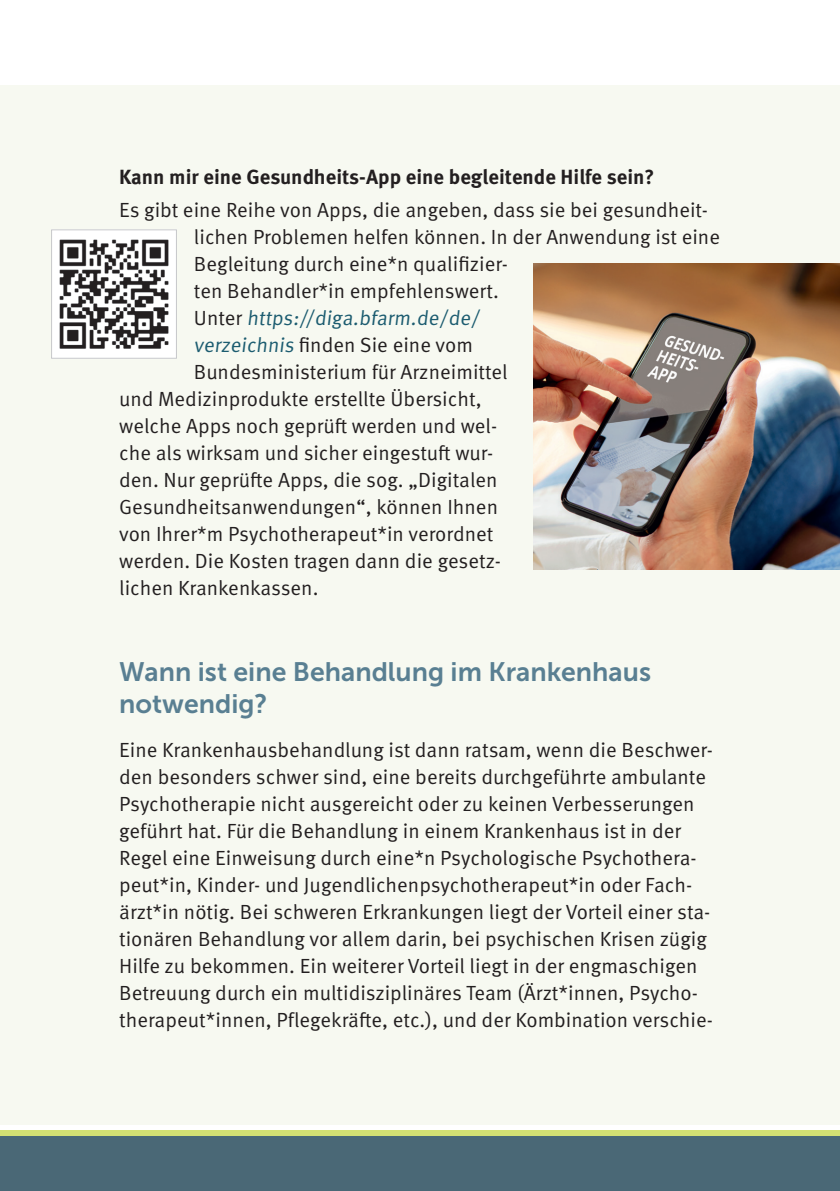
<style>
.page{position:relative;width:840px;height:1191px;background:#fff}
.page>*{position:absolute;margin:0;border:0;box-sizing:border-box;transform-origin:0 0}
.Überschrift_im_Fließ{font:26.6px/32px "Museo Sans 700";color:#597f92}
.Fließtext{font:20.4px/27px "Meta OT Norm";color:#231f20}
.Fließtext_Head{font:700 20.4px "Meta OT";color:#231f20}
.Fließtext-2{font:20.4px "Meta OT Norm";color:#1c5c70}
.s1{color:#231f20}
.s2{color:#1c5c70}
</style>
<div class="page">
<div style="left:0;top:85px;width:839px;height:1039px;background:#f7f9f1"></div>
<div style="left:0;top:1129px;width:839px;height:33px;background:#d3e073"></div>
<div style="left:0;top:1136px;width:839px;height:55px;background:#4a6876"></div>
<img style="left:53px;top:231px;width:122px;height:126px">
<div style="left:51px;top:229px;width:126px;height:130px;border:1px solid #c7c8ca"></div>
<img style="left:533px;top:264px;width:306px;height:306px">
<p class="Fließtext_Head" style="left:119px;top:165px;width:536px">Kann mir eine Gesundheits-App eine begleitende Hilfe sein?</p>
<p class="Fließtext" style="left:194px;top:197px;width:527px;text-indent:-75px">Es gibt eine Reihe von Apps, die angeben, dass sie bei gesundheit&shy;lichen Problemen helfen können. In der Anwendung ist eine Begleitung durch eine*n qualifizier-<br>ten Behandler*in empfehlenswert.</p>
<p class="Fließtext-2" style="left:194px;top:306px;width:290px"><span class="s1">Unter</span> https://diga.bfarm.de/de/</p>
<p class="Fließtext" style="left:194px;top:332px;width:280px"><span class="s2">verzeichnis</span> finden Sie eine vom</p>
<p class="Fließtext" style="left:194px;top:359px;width:315px">Bundesministerium für Arzneimittel</p>
<p class="Fließtext" style="left:119px;top:386px;width:364px">und Medizinprodukte erstellte Übersicht,</p>
<p class="Fließtext" style="left:119px;top:413px;width:379px">welche Apps noch geprüft werden und wel-</p>
<p class="Fließtext" style="left:119px;top:440px;width:375px">che als wirksam und sicher eingestuft wur-</p>
<p class="Fließtext" style="left:119px;top:467px;width:380px">den. Nur geprüfte Apps, die sog. „Digitalen</p>
<p class="Fließtext" style="left:119px;top:494px;width:380px">Gesundheitsanwendungen“, können Ihnen</p>
<p class="Fließtext" style="left:119px;top:521px;width:375px">von Ihrer*m Psychotherapeut*in verordnet</p>
<p class="Fließtext" style="left:119px;top:548px;width:383px">werden. Die Kosten tragen dann die gesetz-</p>
<p class="Fließtext" style="left:119px;top:575px;width:201px">lichen Krankenkassen.</p>
<p class="Überschrift_im_Fließ" style="left:119px;top:656px;width:533px">Wann ist eine Behandlung im Krankenhaus notwendig?</p>
<p class="Fließtext" style="left:119px;top:737px;width:595px">Eine Krankenhausbehandlung ist dann ratsam, wenn die Beschwer&shy;den besonders schwer sind, eine bereits durchgeführte ambulante Psychotherapie nicht ausgereicht oder zu keinen Verbesserungen geführt hat. Für die Behandlung in einem Krankenhaus ist in der Regel eine Einweisung durch eine*n Psychologische Psychothera&shy;peut*in, Kinder- und Jugendlichenpsychotherapeut*in oder Fach&shy;ärzt*in nötig. Bei schweren Erkrankungen liegt der Vorteil einer sta&shy;tionären Behandlung vor allem darin, bei psychischen Krisen zügig Hilfe zu bekommen. Ein weiterer Vorteil liegt in der engmaschigen Betreuung durch ein multidisziplinäres Team (Ärzt*innen, Psycho&shy;therapeut*innen, Pflegekräfte, etc.), und der Kombination verschie-</p>
</div>
